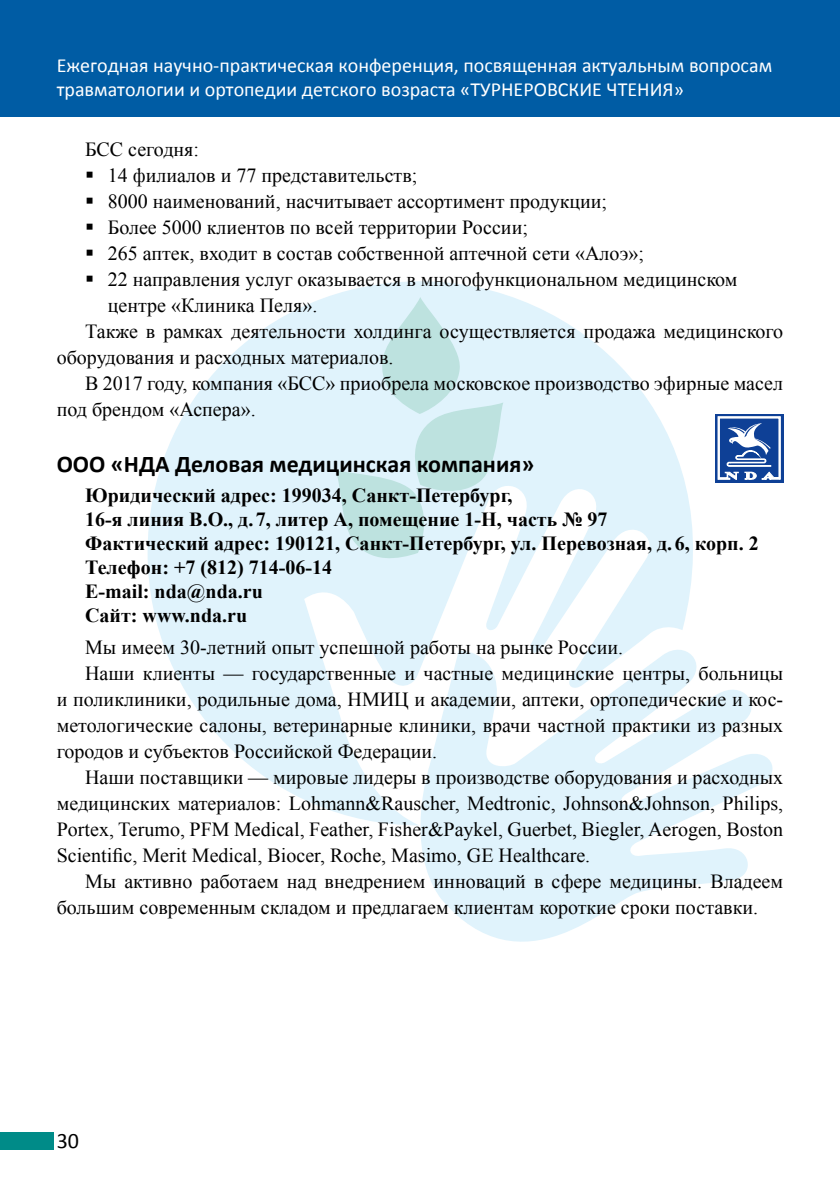
<style>
.page{position:relative;width:840px;height:1191px;background:#fff}
.page>*{position:absolute;margin:0;border:0;box-sizing:border-box;transform-origin:0 0}
.t1{font:700 24px "Calibri";color:#000}
.t2{font:22px "Calibri";color:#000}
.t3{font:20px "Times New Roman";color:#000}
.t4{font:700 20px/24px "Times New Roman";color:#000}
.t5{font:20px/24px "Calibri";color:#fff}
</style>
<div class="page">
<div style="left:0;top:1132px;width:54px;height:17px;background:#008b88"></div>
<svg style="left:412px;top:690px;width:360px;height:251px;fill:#e0f3fc"></svg>
<svg style="left:147px;top:281px;width:588px;height:544px;fill:#e0f3fc"></svg>
<svg style="left:335px;top:297px;width:168px;height:267px;background:#d3ecf0"></svg>
<div style="left:0;top:0;width:839px;height:116px;background:#005ca4"></div>
<svg style="left:714px;top:414px;width:68px;height:68px"></svg>
<svg style="left:717px;top:416px;width:63px;height:63px"></svg>
<p class="t5" style="left:57px;top:53px;width:716px">Ежегодная научно-практическая конференция, посвященная актуальным вопросам травматологии и ортопедии детского возраста «Турнеровские чте ния»</p>
<p class="t3" style="left:85px;top:135px;width:115px">БСС сегодня:</p>
<p class="t3" style="left:108px;top:161px;width:311px">14 филиалов и 77 представительств;</p>
<p class="t3" style="left:108px;top:187px;width:500px">8000 наименований, насчитывает ассортимент продукции;</p>
<p class="t3" style="left:108px;top:213px;width:421px">Более 5000 клиентов по всей территории России;</p>
<p class="t3" style="left:108px;top:239px;width:537px">265 аптек, входит в состав собственной аптечной сети «Алоэ»;</p>
<p class="t3" style="left:108px;top:265px;width:630px">22 направления услуг оказывается в многофункциональном медицинском</p>
<p class="t3" style="left:108px;top:291px;width:211px">центре «Клиника Пеля».</p>
<p class="t3" style="left:85px;top:317px;width:699px">Также в рамках деятельности холдинга осуществляется продажа медицинского</p>
<p class="t3" style="left:57px;top:343px;width:338px">оборудования и расходных материалов.</p>
<p class="t3" style="left:85px;top:369px;width:699px">В 2017 году, компания «БСС» приобрела московское производство эфирные масел</p>
<p class="t3" style="left:57px;top:395px;width:200px">под брендом «Аспера».</p>
<p class="t1" style="left:57px;top:447px;width:17px">ООО</p>
<p class="t1" style="left:111px;top:447px;width:424px">«НДА Деловая медицинская компания»</p>
<p class="t4" style="left:85px;top:482px;width:674px">Юридический адрес: 199034, Санкт-Петербург,<br>16-я линия В.О., д. 7, литер А, помещение 1-Н, часть № 97<br>Фактический адрес: 190121, Санкт-Петербург, ул. Перевозная, д. 6, корп. 2<br>Телефон: +7 (812) 714-06-14<br>E-mail: nda@nda.ru<br>Сайт: www.nda.ru</p>
<p class="t3" style="left:85px;top:632px;width:539px">Мы имеем 30-летний опыт успешной работы на рынке России.</p>
<p class="t3" style="left:85px;top:658px;width:699px">Наши клиенты — государственные и частные медицинские центры, больницы</p>
<p class="t3" style="left:57px;top:684px;width:727px">и поликлиники, родильные дома, НМИЦ и академии, аптеки, ортопедические и кос-</p>
<p class="t3" style="left:57px;top:710px;width:727px">метологические салоны, ветеринарные клиники, врачи частной практики из разных</p>
<p class="t3" style="left:57px;top:736px;width:382px">городов и субъектов Российской Федерации.</p>
<p class="t3" style="left:85px;top:762px;width:699px">Наши поставщики — мировые лидеры в производстве оборудования и расходных</p>
<p class="t3" style="left:57px;top:788px;width:727px">медицинских материалов: Lohmann&amp;Rauscher, Medtronic, Johnson&amp;Johnson, Philips,</p>
<p class="t3" style="left:57px;top:814px;width:727px">Portex, Terumo, PFM Medical, Feather, Fisher&amp;Paykel, Guerbet, Biegler, Aerogen, Boston</p>
<p class="t3" style="left:57px;top:840px;width:534px">Scientific, Merit Medical, Biocer, Roche, Masimo, GE Healthcare.</p>
<p class="t3" style="left:85px;top:866px;width:699px">Мы активно работаем над внедрением инноваций в сфере медицины. Владеем</p>
<p class="t3" style="left:57px;top:892px;width:702px">большим современным складом и предлагаем клиентам короткие сроки поставки.</p>
<p class="t2" style="left:57px;top:1125px;width:24px">30</p>
</div>
